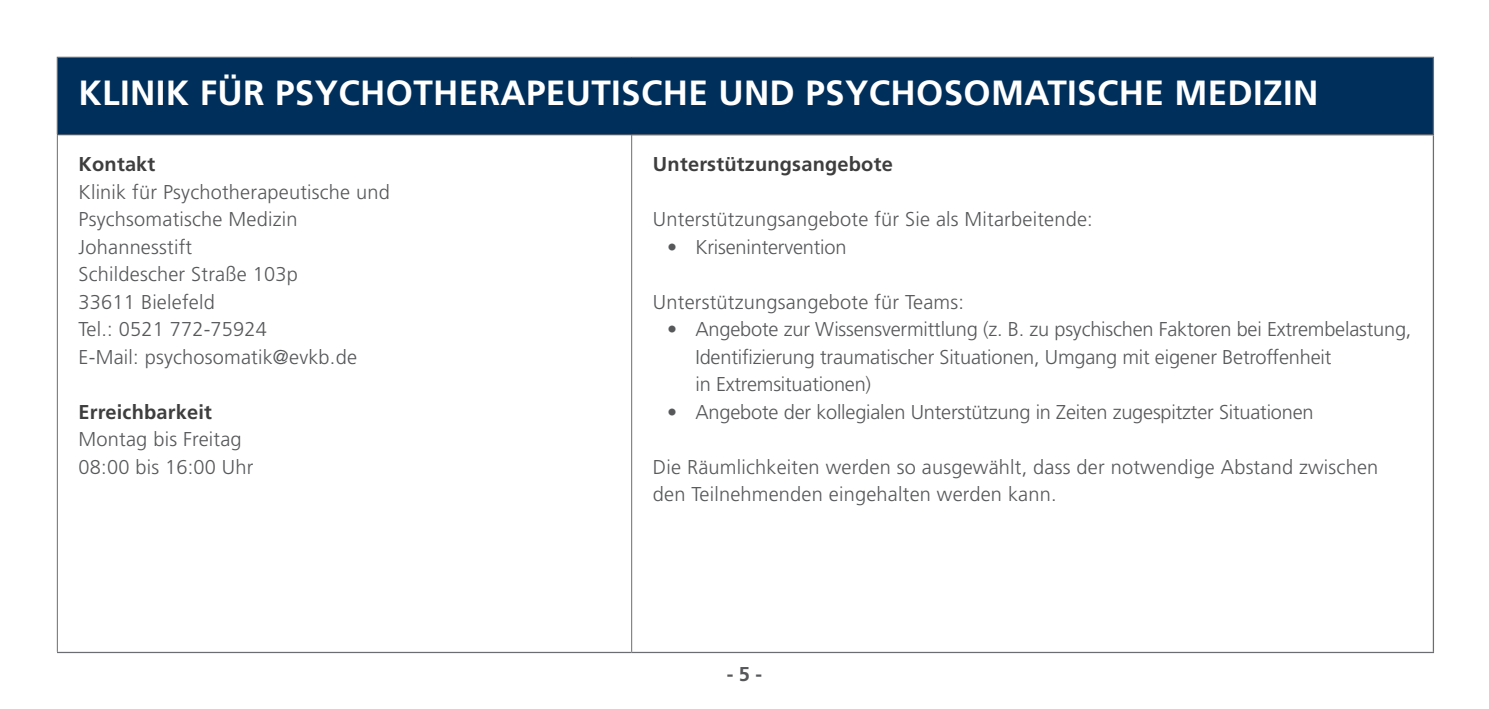
<style>
.page{position:relative;width:1489px;height:709px;background:#fff}
.page>*{position:absolute;margin:0;border:0;box-sizing:border-box;transform-origin:0 0}
.t1{font:700 35px "Frutiger LT Std";letter-spacing:.01em;color:#fff}
.t2{font:300 20px/27.5px "Frutiger LT Std";letter-spacing:.01em;color:#57585a}
.t3{font:300 20px/27.5px "Frutiger LT Std";letter-spacing:-.01em;color:#57585a}
.t4{font:700 20px "Frutiger LT Std";letter-spacing:.01em;color:#3e3e3f}
.t5{font:700 20px "Frutiger LT Std";color:#57585a}
.s1{font-weight:900}
</style>
<div class="page">
<div style="left:57px;top:57px;width:1376px;height:78px;background:#002f5b"></div>
<hr style="left:57px;top:57px;width:574px;height:1px;background:#6c6d70">
<hr style="left:57px;top:58px;width:1px;height:76px;background:#6c6d70">
<hr style="left:631px;top:57px;width:802px;height:1px;background:#6c6d70">
<hr style="left:1432px;top:58px;width:1px;height:76px;background:#6c6d70">
<hr style="left:632px;top:134px;width:801px;height:1px;background:#6c6d70">
<hr style="left:1432px;top:135px;width:1px;height:517px;background:#6c6d70">
<hr style="left:631px;top:652px;width:802px;height:1px;background:#6c6d70">
<hr style="left:57px;top:134px;width:575px;height:1px;background:#6c6d70">
<hr style="left:57px;top:135px;width:1px;height:517px;background:#6c6d70">
<hr style="left:631px;top:135px;width:1px;height:517px;background:#6c6d70">
<hr style="left:57px;top:652px;width:574px;height:1px;background:#6c6d70">
<p class="t1" style="left:79px;top:72px;width:1241px">KLINIK FÜR PSYCHOTHERAPEUTISCHE UND PSYCHOSOMATISCHE MEDIZIN</p>
<p class="t4" style="left:79px;top:152px;width:78px">Kontakt</p>
<p class="t2" style="left:79px;top:178px;width:313px">Klinik für Psychotherapeutische und<br>Psychsomatische Medizin</p>
<p class="t2" style="left:79px;top:233px;width:115px">Johannesstift</p>
<p class="t2" style="left:79px;top:261px;width:221px">Schildescher Straße 103p</p>
<p class="t2" style="left:79px;top:288px;width:138px">33611 Bielefeld</p>
<p class="t2" style="left:79px;top:316px;width:190px">Tel.: 0521 772-75924</p>
<p class="t2" style="left:79px;top:343px;width:280px">E-Mail: psychosomatik@evkb.de</p>
<p class="t4" style="left:79px;top:400px;width:135px">Erreichbarkeit</p>
<p class="t2" style="left:79px;top:426px;width:165px">Montag bis Freitag</p>
<p class="t2" style="left:79px;top:453px;width:176px">08:00 bis 16:00 Uhr</p>
<p class="t4" style="left:653px;top:152px;width:241px">Unterstützungsangebote</p>
<p class="t2" style="left:653px;top:206px;width:441px">Unterstützungsangebote für Sie als Mitarbeitende:</p>
<p class="t3" style="left:667px;top:233px;width:181px"><span class="s1">•</span> Krisenintervention</p>
<p class="t2" style="left:653px;top:288px;width:312px">Unterstützungsangebote für Teams:</p>
<p class="t3" style="left:695px;top:316px;width:717px;text-indent:-28px"><span class="s1">•</span> Angebote zur Wissensvermittlung (z. B. zu psychischen Faktoren bei Extrembelastung,<br>Identifizierung traumatischer Situationen, Umgang mit eigener Betroffenheit<br>in Extremsituationen)</p>
<p class="t3" style="left:667px;top:398px;width:648px"><span class="s1">•</span> Angebote der kollegialen Unterstützung in Zeiten zugespitzter Situationen</p>
<p class="t2" style="left:653px;top:453px;width:727px">Die Räumlichkeiten werden so ausgewählt, dass der notwendige Abstand zwischen den Teilnehmenden eingehalten werden kann.</p>
<p class="t5" style="left:726px;top:662px;width:37px">- 5 -</p>
</div>
